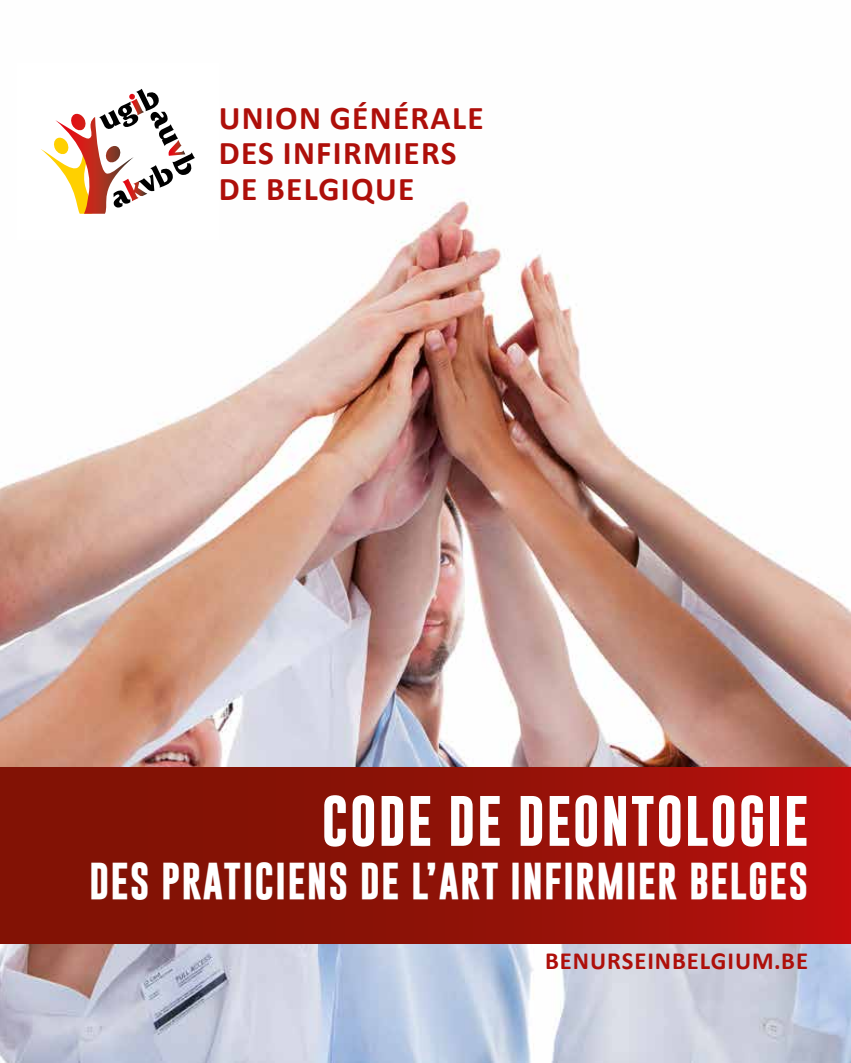
<style>
.page{position:relative;width:851px;height:1063px;background:#fff}
.page>*{position:absolute;margin:0;border:0;box-sizing:border-box;transform-origin:0 0}
.t1{font:700 51px "Gobold";letter-spacing:.03em;color:#fff}
.t2{font:700 37.5px "Gobold";letter-spacing:.03em;color:#fff}
.t3{font:700 33.3px/35.8px "Calibri";letter-spacing:.04em;color:#ae0f0a}
.t4{font:700 24.75px "Calibri";letter-spacing:.04em;color:#ae0f0a}
</style>
<div class="page">
<img style="left:0;top:199px;width:850px;height:864px">
<svg style="left:17px;top:88px;width:201px;height:152px"></svg>
<div style="left:0;top:768px;width:850px;height:176px;background:linear-gradient(to right,#751303,#b3100d)"></div>
<p class="t3" style="left:219px;top:100px;width:266px">UNION GÉNÉRALE<br>DES INFIRMIERS<br>DE BELGIQUE</p>
<h1 class="t1" style="left:321px;top:788px;width:488px">CODE DE DEONTOLOGIE</h1>
<p class="t2" style="left:89px;top:857px;width:720px">DES PRATICIENS DE L’ART INFIRMIER BELGES</p>
<p class="t4" style="left:545px;top:945px;width:264px">BENURSEINBELGIUM.BE</p>
</div>
